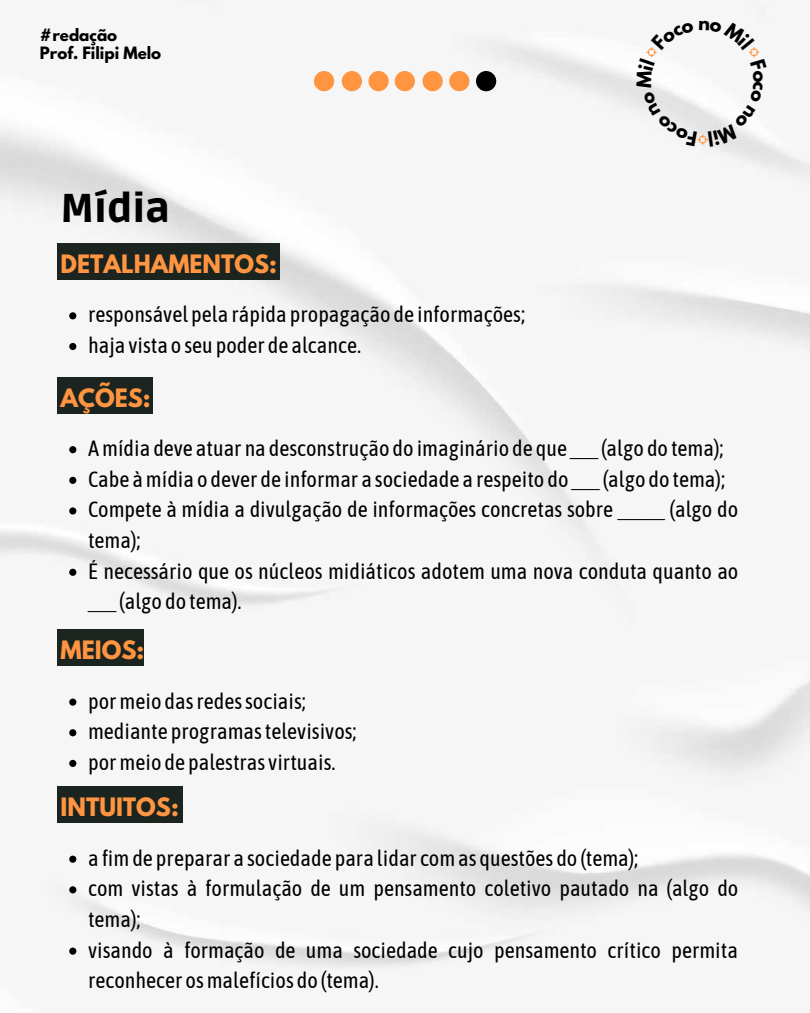
<style>
.page{position:relative;width:810px;height:1013px;background:#fff}
.page>*{position:absolute;margin:0;border:0;box-sizing:border-box;transform-origin:0 0}
.t1{font:900 40px "Ruda";color:#000}
.t2{font:700 22.4px "League Spartan";color:#ff9541}
.t3{font:22px/30.6px "Asap Condensed";color:#000}
.t4{font:700 15.1px "League Spartan";color:#000}
</style>
<div class="page">
<img style="left:0;top:0;width:810px;height:971px">
<svg style="left:69px;top:698px;width:7px;height:7px"></svg>
<svg style="left:69px;top:729px;width:7px;height:7px"></svg>
<svg style="left:69px;top:759px;width:7px;height:8px"></svg>
<div style="left:395px;top:71px;width:20px;height:20px;background:#ff9541;border-radius:50%"></div>
<div style="left:422px;top:71px;width:21px;height:20px;background:#ff9541;border-radius:50%"></div>
<div style="left:449px;top:71px;width:20px;height:20px;background:#ff9541;border-radius:50%"></div>
<div style="left:314px;top:71px;width:20px;height:20px;background:#ff9541;border-radius:50%"></div>
<div style="left:342px;top:71px;width:20px;height:20px;background:#ff9541;border-radius:50%"></div>
<div style="left:368px;top:71px;width:21px;height:20px;background:#ff9541;border-radius:50%"></div>
<div style="left:476px;top:71px;width:20px;height:20px;background:#000;border-radius:50%"></div>
<div style="left:57px;top:243px;width:223px;height:36px;background:#1c241f"></div>
<svg style="left:69px;top:312px;width:7px;height:7px"></svg>
<svg style="left:69px;top:343px;width:7px;height:7px"></svg>
<div style="left:57px;top:377px;width:96px;height:36px;background:#1c241f"></div>
<svg style="left:69px;top:446px;width:7px;height:7px"></svg>
<svg style="left:69px;top:477px;width:7px;height:7px"></svg>
<svg style="left:69px;top:507px;width:7px;height:7px"></svg>
<svg style="left:69px;top:568px;width:7px;height:8px"></svg>
<div style="left:57px;top:630px;width:87px;height:36px;background:#1c241f"></div>
<svg style="left:69px;top:855px;width:7px;height:7px"></svg>
<svg style="left:69px;top:886px;width:7px;height:7px"></svg>
<svg style="left:69px;top:947px;width:7px;height:7px"></svg>
<div style="left:57px;top:787px;width:126px;height:36px;background:#1c241f"></div>
<svg style="left:636px;top:20px;width:131px;height:127px"></svg>
<p class="t4" style="left:40px;top:27px;width:79px">#redação</p>
<p class="t4" style="left:40px;top:46px;width:123px">Prof. Filipi Melo</p>
<p class="t1" style="left:61px;top:185px;width:111px">Mídia</p>
<p class="t2" style="left:61px;top:252px;width:218px">DETALHAMENTOS:</p>
<p class="t3" style="left:88px;top:299px;width:439px">responsável pela rápida propagação de informações;</p>
<p class="t3" style="left:88px;top:329px;width:275px">haja vista o seu poder de alcance.</p>
<p class="t2" style="left:61px;top:386px;width:92px">AÇÕES:</p>
<p class="t3" style="left:88px;top:433px;width:637px">Amídia deve atuar na desconstrução do imaginário de que ___ (algo do tema);</p>
<p class="t3" style="left:88px;top:463px;width:639px">Cabe àmídia o dever de informar a sociedade a respeito do ___ (algo do tema);</p>
<p class="t3" style="left:88px;top:494px;width:652px">Compete à mídia a divulgação de informações concretas sobre _____ (algo do tema);</p>
<p class="t3" style="left:88px;top:555px;width:652px">É necessário que os núcleos midiáticos adotem uma nova conduta quanto ao ___ (algo do tema).</p>
<p class="t2" style="left:61px;top:638px;width:85px">MEIOS:</p>
<p class="t3" style="left:88px;top:685px;width:219px">pormeio dasredessociais;</p>
<p class="t3" style="left:88px;top:716px;width:270px">mediante programastelevisivos;</p>
<p class="t3" style="left:88px;top:746px;width:249px">pormeio de palestras virtuais.</p>
<p class="t2" style="left:61px;top:795px;width:120px">INTUITOS:</p>
<p class="t3" style="left:88px;top:842px;width:552px">a fimde preparar a sociedade para lidar comas questões do (tema);</p>
<p class="t3" style="left:88px;top:873px;width:652px">com vistas à formulação de um pensamento coletivo pautado na (algo do tema);</p>
<p class="t3" style="left:88px;top:934px;width:651px">visando à formação de uma sociedade cujo pensamento crítico permita reconhecer osmalefícios do (tema).</p>
</div>
